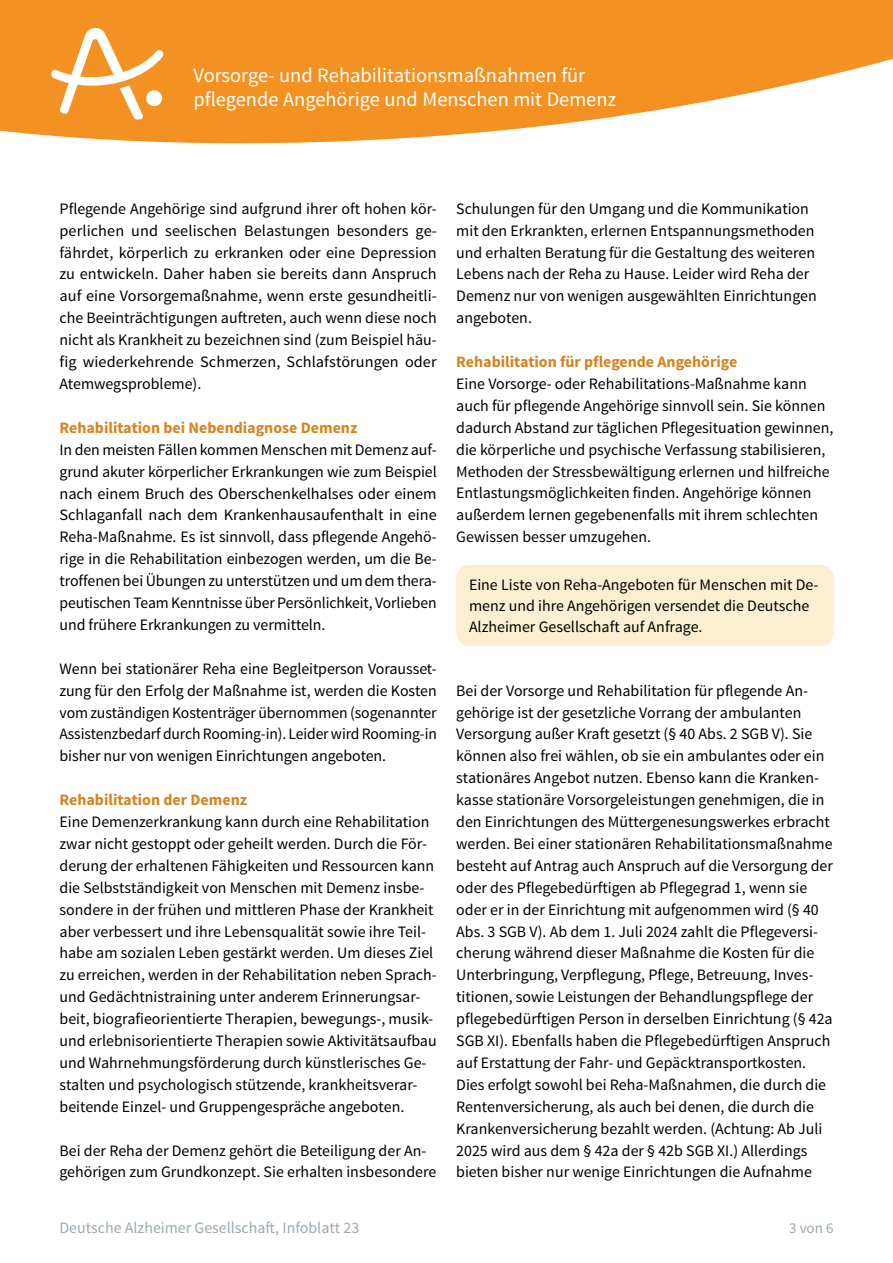
<style>
.page{position:relative;width:893px;height:1263px;background:#fff}
.page>*{position:absolute;margin:0;border:0;box-sizing:border-box;transform-origin:0 0}
.t1{font:20.4px/24.5px "Source Sans Pro";color:#fff}
.fließtext_ohne-Abstand{font:15.9px/21.9px "Source Sans Pro";color:#000}
.fließtext_ohne_3trenn{font:15.9px/21.9px "Source Sans Pro";color:#000}
.Zwischenüberschrift_klein{font:700 15.9px "Source Sans Pro";color:#d7831e}
.t2{font:15.9px "Source Sans Pro";color:#9ca9b1}
.t3{font:15px "Source Sans Pro";color:#9ca9b1}
</style>
<div class="page">
<svg style="left:0;top:0;width:893px;height:143px;fill:#f39222"></svg>
<svg style="left:51px;top:28px;width:112px;height:92px"></svg>
<div style="left:456px;top:565px;width:377px;height:81px;background:#fcefd1;border-radius:13px"></div>
<p class="t1" style="left:193px;top:63px;width:424px">Vorsorge- und Rehabilitationsmaßnahmen für pflegende Angehörige und Menschen mit Demenz</p>
<p class="fließtext_ohne-Abstand" style="left:60px;top:198px;width:379px;text-align:justify">Pflegende Angehörige sind aufgrund ihrer oft hohen kör&shy;perlichen und seelischen Belastungen besonders ge&shy;fährdet, körperlich zu erkranken oder eine Depression zu entwickeln. Daher haben sie bereits dann Anspruch auf eine Vorsorgemaßnahme, wenn erste gesundheitli&shy;che Beeinträchtigungen auftreten, auch wenn diese noch nicht als Krankheit zu bezeichnen sind (zum Beispiel häu&shy;fig wiederkehrende Schmerzen, Schlafstörungen oder Atemwegsprobleme).</p>
<h3 class="Zwischenüberschrift_klein" style="left:60px;top:417px;width:299px">Rehabilitation bei Nebendiagnose Demenz</h3>
<p class="fließtext_ohne_3trenn" style="left:60px;top:439px;width:379px;text-align:justify">In den meisten Fällen kommen Menschen mit Demenz auf&shy;grund akuter körperlicher Erkrankungen wie zum Beispiel nach einem Bruch des Oberschenkelhalses oder einem Schlaganfall nach dem Krankenhausaufenthalt in eine Reha-Maßnahme. Es ist sinnvoll, dass pflegende Angehö&shy;rige in die Rehabilitation einbezogen werden, um die Be&shy;troffenen bei Übungen zu unterstützen und um dem thera&shy;peutischen Team Kenntnisse über Persönlichkeit, Vorlieben und frühere Erkrankungen zu vermitteln.</p>
<p class="fließtext_ohne-Abstand" style="left:60px;top:658px;width:379px;text-align:justify">Wenn bei stationärer Reha eine Begleitperson Vorausset&shy;zung für den Erfolg der Maßnahme ist, werden die Kosten vom zuständigen Kostenträger übernommen (sogenannter Assistenzbedarf durch Rooming-in). Leider wird Rooming-in bisher nur von wenigen Einrichtungen angeboten.</p>
<h3 class="Zwischenüberschrift_klein" style="left:60px;top:790px;width:189px">Rehabilitation der Demenz</h3>
<p class="fließtext_ohne_3trenn" style="left:60px;top:811px;width:379px">Eine Demenzerkrankung kann durch eine Rehabilitation zwar nicht gestoppt oder geheilt werden. Durch die För&shy;derung der erhaltenen Fähigkeiten und Ressourcen kann die Selbstständigkeit von Menschen mit Demenz insbe&shy;sondere in der frühen und mittleren Phase der Krankheit aber verbessert und ihre Lebensqualität sowie ihre Teil&shy;habe am sozialen Leben gestärkt werden. Um dieses Ziel zu erreichen, werden in der Rehabilitation neben Sprach&shy;und Gedächtnistraining unter anderem Erinnerungsar&shy;beit, biografieorientierte Therapien, bewegungs-, musik&shy;und erlebnisorientierte Therapien sowie Aktivitätsaufbau und Wahrnehmungsförderung durch künstlerisches Ge&shy;stalten und psychologisch stützende, krankheitsverar&shy;beitende Einzel- und Gruppengespräche angeboten.</p>
<p class="fließtext_ohne-Abstand" style="left:60px;top:1139px;width:378px">Bei der Reha der Demenz gehört die Beteiligung der An&shy;gehörigen zum Grundkonzept. Sie erhalten insbesondere</p>
<p class="fließtext_ohne-Abstand" style="left:456px;top:198px;width:362px">Schulungen für den Umgang und die Kommunikation mit den Erkrankten, erlernen Entspannungsmethoden und erhalten Beratung für die Gestaltung des weiteren Lebens nach der Reha zu Hause. Leider wird Reha der Demenz nur von wenigen ausgewählten Einrichtungen angeboten.</p>
<h3 class="Zwischenüberschrift_klein" style="left:456px;top:351px;width:282px">Rehabilitation für pflegende Angehörige</h3>
<p class="fließtext_ohne_3trenn" style="left:456px;top:373px;width:379px">Eine Vorsorge- oder Rehabilitations-Maßnahme kann auch für pflegende Angehörige sinnvoll sein. Sie können dadurch Abstand zur täglichen Pflegesituation gewinnen, die körperliche und psychische Verfassung stabilisieren, Methoden der Stressbewältigung erlernen und hilfreiche Entlastungsmöglichkeiten finden. Angehörige können außerdem lernen gegebenenfalls mit ihrem schlechten Gewissen besser umzugehen.</p>
<p class="fließtext_ohne_3trenn" style="left:469px;top:574px;width:351px;line-height:21px">Eine Liste von Reha-Angeboten für Menschen mit De&shy;menz und ihre Angehörigen versendet die Deutsche<br>Alzheimer Gesellschaft auf Anfrage.</p>
<p class="fließtext_ohne-Abstand" style="left:456px;top:680px;width:378px">Bei der Vorsorge und Rehabilitation für pflegende An&shy;gehörige ist der gesetzliche Vorrang der ambulanten Versorgung außer Kraft gesetzt (§ 40 Abs. 2 SGB V). Sie können also frei wählen, ob sie ein ambulantes oder ein stationäres Angebot nutzen. Ebenso kann die Kranken&shy;kasse stationäre Vorsorgeleistungen genehmigen, die in den Einrichtungen des Müttergenesungswerkes erbracht werden. Bei einer stationären Rehabilitationsmaßnahme besteht auf Antrag auch Anspruch auf die Versorgung der oder des Pflegebedürftigen ab Pflegegrad 1, wenn sie oder er in der Einrichtung mit aufgenommen wird (§ 40<br>Abs. 3 SGB V). Ab dem 1. Juli 2024 zahlt die Pflegeversi&shy;cherung während dieser Maßnahme die Kosten für die Unterbringung, Verpflegung, Pflege, Betreuung, Inves&shy;titionen, sowie Leistungen der Behandlungspflege der pflegebedürftigen Person in derselben Einrichtung (§ 42a SGB XI). Ebenfalls haben die Pflegebedürftigen Anspruch auf Erstattung der Fahr- und Gepäcktransportkosten.<br>Dies erfolgt sowohl bei Reha-Maßnahmen, die durch die Rentenversicherung, als auch bei denen, die durch die Krankenversicherung bezahlt werden. (Achtung: Ab Juli 2025 wird aus dem § 42a der § 42b SGB XI.) Allerdings bieten bisher nur wenige Einrichtungen die Aufnahme</p>
<p class="t2" style="left:60px;top:1218px;width:301px">Deutsche Alzheimer Gesellschaft, Infoblatt 23</p>
<p class="t3" style="left:789px;top:1219px;width:46px">3 von 6</p>
</div>
